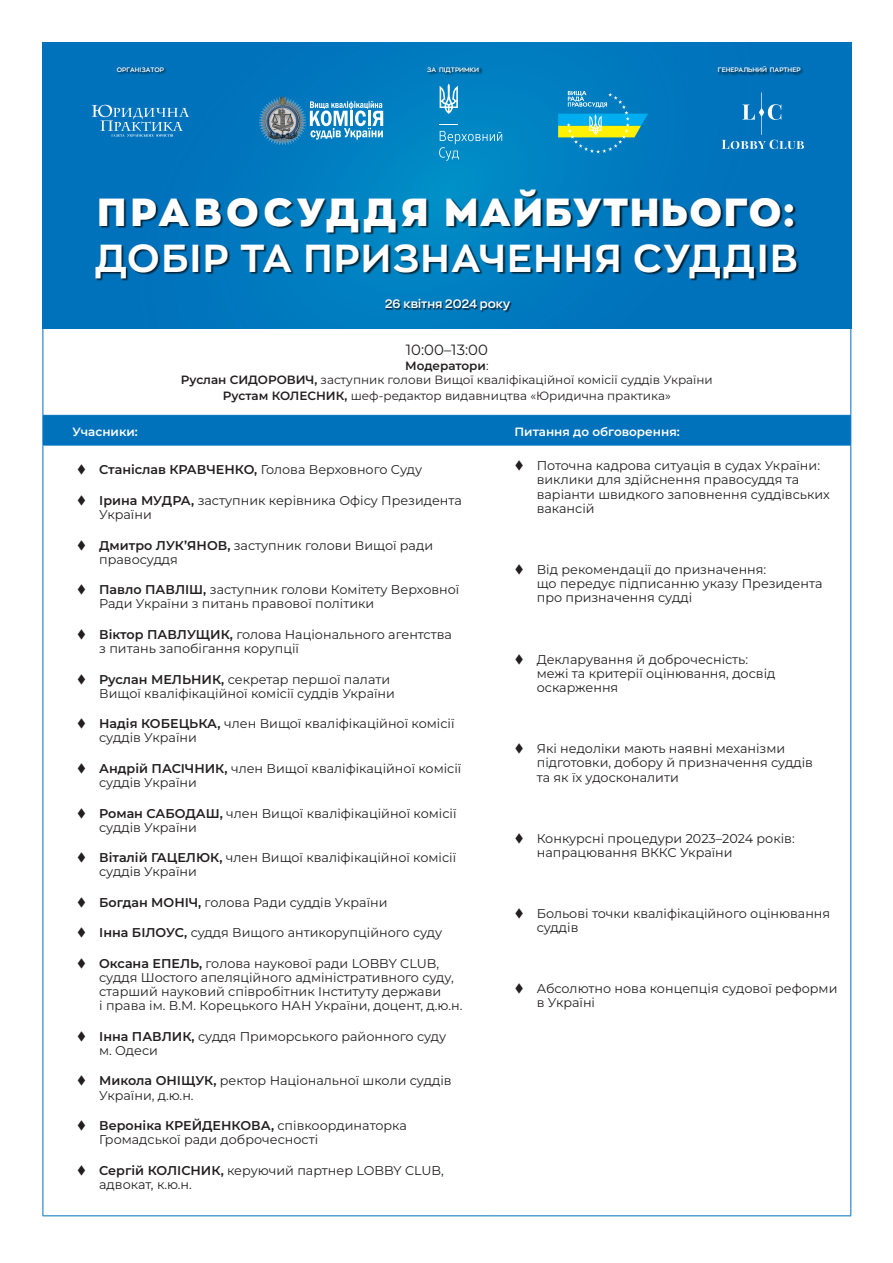
<style>
.page{position:relative;width:893px;height:1263px;background:#fff}
.page>*{position:absolute;margin:0;border:0;box-sizing:border-box;transform-origin:0 0}
.t1{font:700 38.55px/46.2px "Zona Pro";letter-spacing:.05em;color:#fff}
.t2{font:14.85px "Montserrat";color:#231f20}
.t3{font:12.75px/14.2px "Montserrat";color:#231f20}
.t4{font:12px "Montserrat";color:#231f20}
.t5{font:600 12px "Montserrat";color:#fff}
.t6{font:600 12px "Zona Pro";color:#fff}
.t7{font:600 12px "Montserrat";color:#231f20}
.t8{font:600 6.45px "Zona Pro";color:#fff}
.s1{font-weight:900}
.s2{font-weight:400}
.s3{font-weight:600}
</style>
<div class="page">
<hr style="left:43px;top:325px;width:1px;height:90px;background:#0072bc">
<hr style="left:850px;top:325px;width:1px;height:90px;background:#0072bc">
<div style="left:43px;top:415px;width:808px;height:30px;background:#0072bc"></div>
<hr style="left:43px;top:445px;width:1px;height:770px;background:#0072bc">
<hr style="left:850px;top:445px;width:1px;height:770px;background:#0072bc">
<hr style="left:43px;top:1215px;width:446px;height:1px;background:#0072bc">
<hr style="left:489px;top:1215px;width:362px;height:1px;background:#0072bc">
<hr style="left:43px;top:445px;width:446px;height:1px;background:#0072bc">
<hr style="left:489px;top:445px;width:362px;height:1px;background:#0072bc">
<svg style="left:43px;top:43px;width:808px;height:286px;background:#0077be"></svg>
<img style="left:43px;top:188px;width:808px;height:104px">
<img style="left:384px;top:297px;width:130px;height:17px">
<img style="left:115px;top:65px;width:54px;height:14px">
<svg style="left:92px;top:105px;width:97px;height:32px;background:#2d8ac7"></svg>
<img style="left:425px;top:65px;width:59px;height:14px">
<svg style="left:558px;top:91px;width:90px;height:62px;background:#389faf"></svg>
<svg style="left:439px;top:131px;width:63px;height:30px;background:#1b95ca"></svg>
<svg style="left:440px;top:84px;width:18px;height:30px"></svg>
<svg style="left:440px;top:124px;width:18px;height:1px"></svg>
<svg style="left:310px;top:101px;width:73px;height:39px"></svg>
<img style="left:259px;top:97px;width:46px;height:47px">
<img style="left:716px;top:65px;width:89px;height:14px">
<svg style="left:722px;top:92px;width:82px;height:57px;background:#167ec1"></svg>
<p class="t8" style="left:117px;top:65px;width:49px">ОРГАНІЗАТОР</p>
<p class="t8" style="left:427px;top:65px;width:53px">ЗА ПІДТРИМКИ</p>
<p class="t8" style="left:718px;top:66px;width:84px">ГЕНЕРАЛЬНИЙ ПАРТНЕР</p>
<p class="t1" style="left:95px;top:188px;width:704px"><span class="s1">ПРАВОСУДДЯ МАЙБУТНЬОГО:<br></span>ДОБІР ТА ПРИЗНАЧЕННЯ СУДДІВ</p>
<p class="t6" style="left:385px;top:296px;width:127px">26 квітня 2024 року</p>
<p class="t2" style="left:406px;top:340px;width:83px">10:00–13:00</p>
<p class="t7" style="left:405px;top:358px;width:85px">Модератори<span class="s2">:</span></p>
<p class="t4" style="left:181px;top:372px;width:533px"><span class="s3">Руслан СИДОРОВИЧ,</span> заступник голови Вищої кваліфікаційної комісії суддів України</p>
<p class="t4" style="left:223px;top:387px;width:449px"><span class="s3">Рустам КОЛЕСНИК,</span> шеф-редактор видавництва «Юридична практика»</p>
<p class="t5" style="left:73px;top:424px;width:67px">Учасники:</p>
<p class="t5" style="left:514px;top:424px;width:167px">Питання до обговорення:</p>
<p class="t3" style="left:77px;top:462px;width:347px">▼ <span class="s3">Станіслав КРАВЧЕНКО,</span> Голова Верховного Суду</p>
<p class="t3" style="left:99px;top:493px;width:364px;text-indent:-22px">▼ <span class="s3">Ірина МУДРА,</span> заступник керівника Офісу Президента<br>України</p>
<p class="t3" style="left:99px;top:537px;width:335px;text-indent:-22px">▼ <span class="s3">Дмитро ЛУК’ЯНОВ,</span> заступник голови Вищої ради правосуддя</p>
<p class="t3" style="left:99px;top:582px;width:362px;text-indent:-22px">▼ <span class="s3">Павло ПАВЛІШ,</span> заступник голови Комітету Верховної<br>Ради України з питань правової політики</p>
<p class="t3" style="left:99px;top:627px;width:354px;text-indent:-22px">▼ <span class="s3">Віктор ПАВЛУЩИК,</span> голова Національного агентства з питань запобігання корупції</p>
<p class="t3" style="left:99px;top:671px;width:297px;text-indent:-22px">▼ <span class="s3">Руслан МЕЛЬНИК,</span> секретар першої палати<br>Вищої кваліфікаційної комісії суддів України</p>
<p class="t3" style="left:99px;top:716px;width:357px;text-indent:-22px">▼ <span class="s3">Надія КОБЕЦЬКА,</span> член Вищої кваліфікаційної комісії суддів України</p>
<p class="t3" style="left:99px;top:761px;width:364px;text-indent:-22px">▼ <span class="s3">Андрій ПАСІЧНИК,</span> член Вищої кваліфікаційної комісії суддів України</p>
<p class="t3" style="left:99px;top:805px;width:359px;text-indent:-22px">▼ <span class="s3">Роман САБОДАШ,</span> член Вищої кваліфікаційної комісії суддів України</p>
<p class="t3" style="left:99px;top:850px;width:358px;text-indent:-22px">▼ <span class="s3">Віталій ГАЦЕЛЮК,</span> член Вищої кваліфікаційної комісії суддів України</p>
<p class="t3" style="left:77px;top:895px;width:312px">▼ <span class="s3">Богдан МОНІЧ,</span> голова Ради суддів України</p>
<p class="t3" style="left:77px;top:925px;width:367px">▼ <span class="s3">Інна БІЛОУС,</span> суддя Вищого антикорупційного суду</p>
<p class="t3" style="left:99px;top:956px;width:365px;text-indent:-22px">▼ <span class="s3">Оксана ЕПЕЛЬ,</span> голова наукової ради LOBBY CLUB, суддя Шостого апеляційного адміністративного суду, старший науковий співробітник Інституту держави<br>і права ім. В.М. Корецького НАН України, доцент, д.ю.н.</p>
<p class="t3" style="left:99px;top:1029px;width:349px;text-indent:-22px">▼ <span class="s3">Інна ПАВЛИК,</span> суддя Приморського районного суду м. Одеси</p>
<p class="t3" style="left:99px;top:1073px;width:354px;text-indent:-22px">▼ <span class="s3">Микола ОНІЩУК,</span> ректор Національної школи суддів<br>України, д.ю.н.</p>
<p class="t3" style="left:99px;top:1118px;width:309px;text-indent:-22px">▼ <span class="s3">Вероніка КРЕЙДЕНКОВА,</span> співкоординаторка<br>Громадської ради доброчесності</p>
<p class="t3" style="left:99px;top:1163px;width:346px;text-indent:-22px">▼ <span class="s3">Сергій КОЛІСНИК,</span> керуючий партнер LOBBY CLUB, адвокат, к.ю.н.</p>
<p class="t3" style="left:537px;top:458px;width:295px;text-indent:-22px">▼ Поточна кадрова ситуація в судах України: виклики для здійснення правосуддя та варіанти швидкого заповнення суддівських вакансій</p>
<p class="t3" style="left:537px;top:562px;width:287px;text-indent:-22px">▼ Від рекомендації до призначення:<br>що передує підписанню указу Президента про призначення судді</p>
<p class="t3" style="left:537px;top:651px;width:240px;text-indent:-22px">▼ Декларування й доброчесність: межі та критерії оцінювання, досвід оскарження</p>
<p class="t3" style="left:537px;top:741px;width:278px;text-indent:-22px">▼ Які недоліки мають наявні механізми підготовки, добору й призначення суддів та як їх удосконалити</p>
<p class="t3" style="left:537px;top:830px;width:259px;text-indent:-22px">▼ Конкурсні процедури 2023–2024 років: напрацювання ВККС України</p>
<p class="t3" style="left:537px;top:906px;width:295px;text-indent:-22px">▼ Больові точки кваліфікаційного оцінювання суддів</p>
<p class="t3" style="left:537px;top:981px;width:302px;text-indent:-22px">▼ Абсолютно нова концепція судової реформи в Україні</p>
</div>
